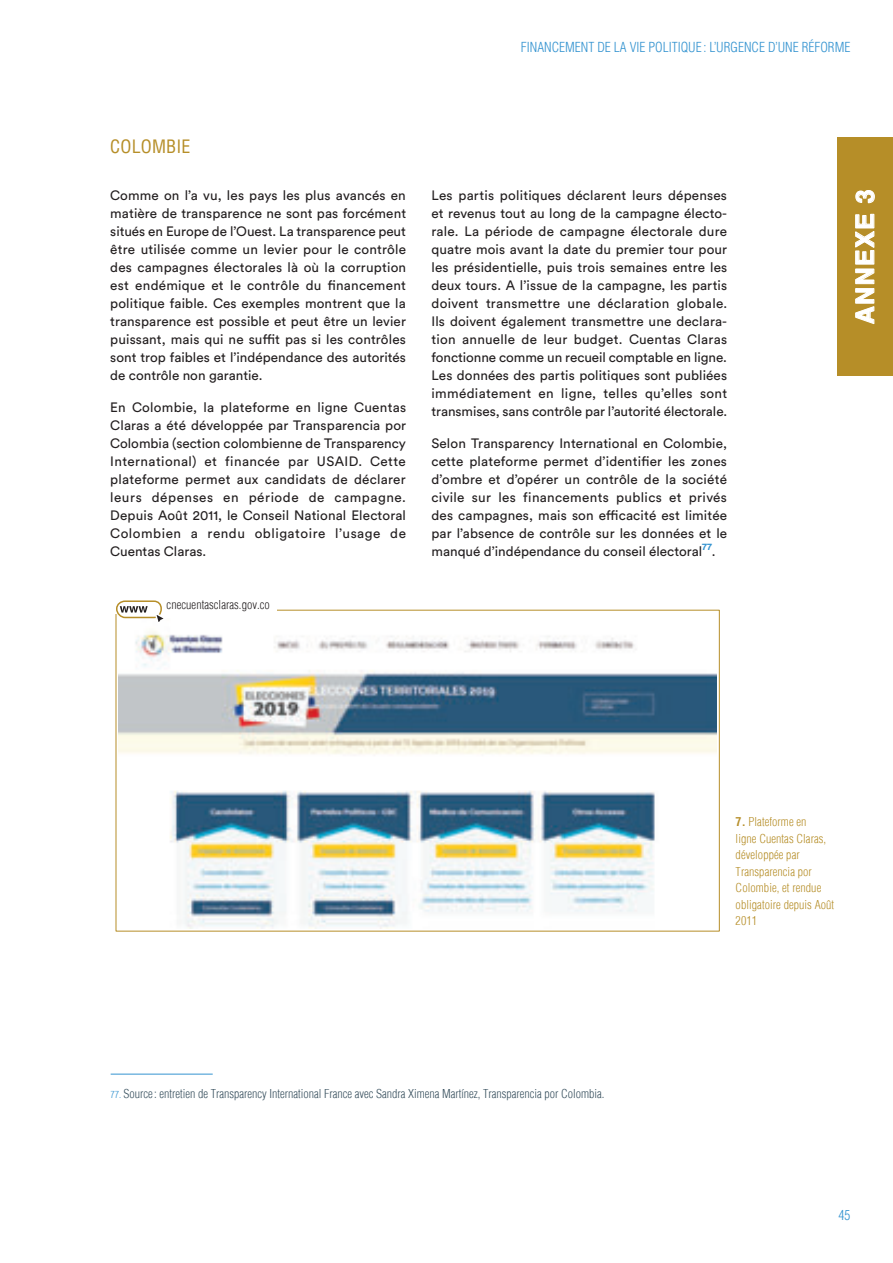
<style>
.page{position:relative;width:893px;height:1263px;background:#fff}
.page>*{position:absolute;margin:0;border:0;box-sizing:border-box;transform-origin:0 0}
.t1{font:700 25.2px "Helvetica LT Std";color:#fff}
.t2{font:condensed 18px "Helvetica LT Std";letter-spacing:.01em;color:#b68e28}
.t3{font:13.5px/18px "Circular Std";color:#231f20;text-align:justify}
.t4{font:300 condensed 13.5px "Helvetica LT Std";color:#3393d0}
.t5{font:300 condensed 12px/16.5px "Helvetica LT";letter-spacing:.005em;color:#b68e28}
.t6{font:300 condensed 12px "Helvetica LT";color:#38505e}
.t7{font:300 condensed 12px "Helvetica LT";letter-spacing:.005em;color:#231f20}
.s1{font-family:"Helvetica LT Std";font-weight:700}
.s2{font-size:9.6px;color:#3393d0}
</style>
<div class="page">
<img style="left:119px;top:631px;width:597px;height:297px">
<hr style="left:111px;top:1074px;width:102px;height:1px;background:#3393d0">
<svg style="left:115px;top:600px;width:49px;height:27px"></svg>
<div style="left:838px;top:138px;width:55px;height:238px;background:#b68e28"></div>
<svg style="left:855px;top:213px;width:20px;height:111px"></svg>
<svg style="left:855px;top:190px;width:20px;height:14px"></svg>
<p class="t4" style="left:521px;top:39px;width:331px">FINANCEMENT DE LA VIE POLITIQUE : L’URGENCE D’UNE RÉFORME</p>
<h2 class="t2" style="left:110px;top:135px;width:82px">COLOMBIE</h2>
<p class="t3" style="left:110px;top:186px;width:297px">Comme on l’a vu, les pays les plus avancés en matière de transparence ne sont pas forcément situés en Europe de l’Ouest. La transparence peut être utilisée comme un levier pour le contrôle des campagnes électorales là où la corruption est endémique et le contrôle du financement politique faible. Ces exemples montrent que la transparence est possible et peut être un levier puissant, mais qui ne suffit pas si les contrôles sont trop faibles et l’indépendance des autorités de contrôle non garantie.</p>
<p class="t3" style="left:110px;top:398px;width:297px">En Colombie, la plateforme en ligne Cuentas Claras a été développée par Transparencia por Colombia (section colombienne de Transparency International) et financée par USAID. Cette plateforme permet aux candidats de déclarer leurs dépenses en période de campagne.<br>Depuis Août 2011, le Conseil National Electoral Colombien a rendu obligatoire l’usage de Cuentas Claras.</p>
<p class="t7" style="left:167px;top:597px;width:105px">cnecuentasclaras.gov.co</p>
<p class="t3" style="left:431px;top:186px;width:297px">Les partis politiques déclarent leurs dépenses et revenus tout au long de la campagne électo&shy;rale. La période de campagne électorale dure quatre mois avant la date du premier tour pour les présidentielle, puis trois semaines entre les deux tours. A l’issue de la campagne, les partis doivent transmettre une déclaration globale.<br>Ils doivent également transmettre une declara&shy;tion annuelle de leur budget. Cuentas Claras fonctionne comme un recueil comptable en ligne.<br>Les données des partis politiques sont publiées immédiatement en ligne, telles qu’elles sont transmises, sans contrôle par l’autorité électorale.</p>
<p class="t3" style="left:431px;top:434px;width:297px">Selon Transparency International en Colombie, cette plateforme permet d’identifier les zones d’ombre et d’opérer un contrôle de la société civile sur les financements publics et privés des campagnes, mais son efficacité est limitée par l’absence de contrôle sur les données et le manqué d’indépendance du conseil électoral<sup>77</sup>.</p>
<h1 class="t1" style="left:850px;top:324px;width:136px;rotate:-90deg">ANNEXE 3</h1>
<p class="t5" style="left:736px;top:813px;width:100px"><span class="s1">7.</span> Plateforme en<br>ligne Cuentas Claras, développée par<br>Transparencia por<br>Colombie, et rendue obligatoire depuis Août<br>2011</p>
<p class="t6" style="left:111px;top:1086px;width:495px"><span class="s2">77.</span> Source: entretien de Transparency I nternational France avec Sandra Ximena Martínez, Transparencia por Colombia.</p>
<p class="t4" style="left:838px;top:1207px;width:13px">45</p>
</div>
